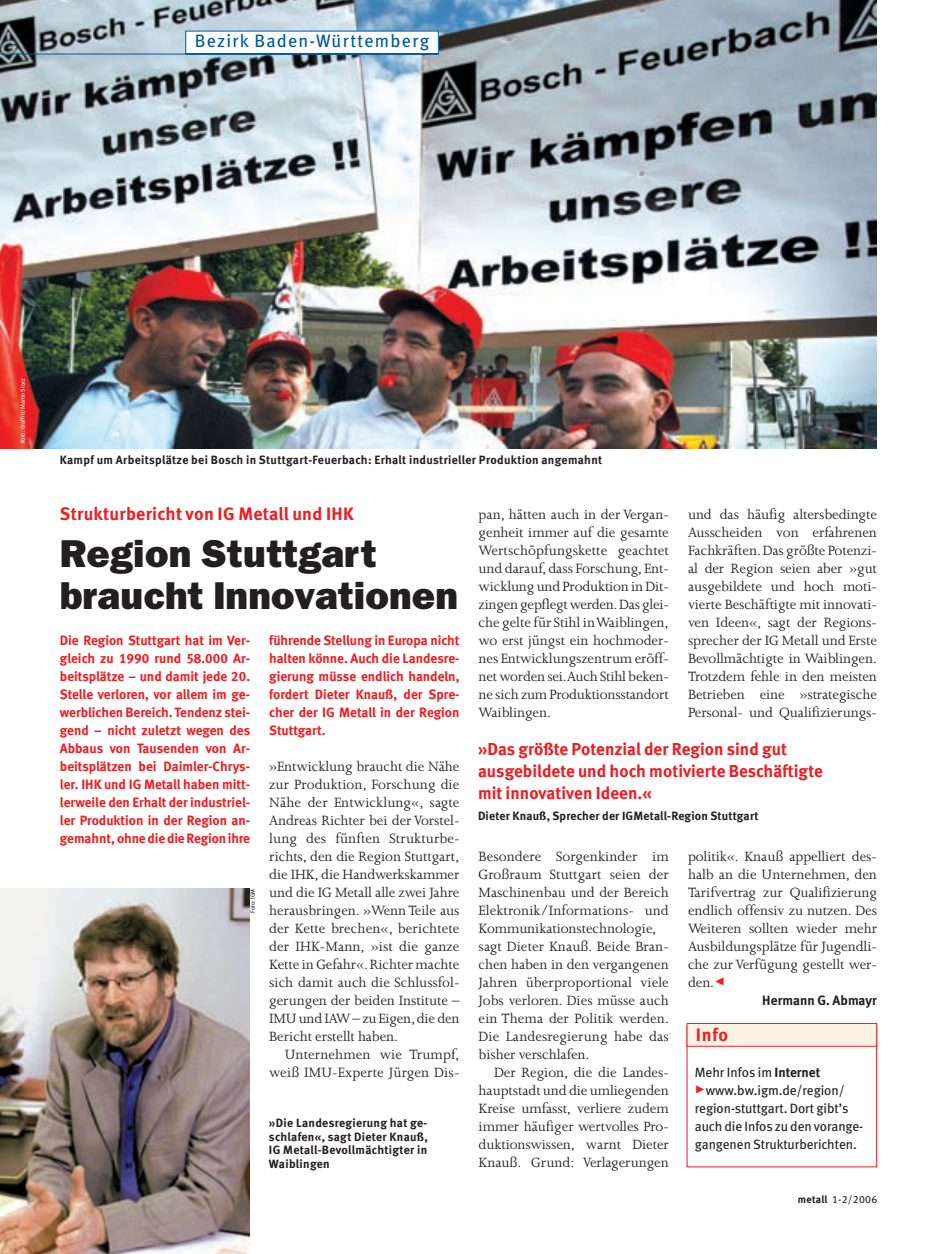
<style>
.page{position:relative;width:936px;height:1254px;background:#fff}
.page>*{position:absolute;margin:0;border:0;box-sizing:border-box;transform-origin:0 0}
.t1{font:800 39px/42px "Franklin Gothic LT";letter-spacing:.005em;color:#231f20}
.t2{font:18px "Meta Bold LF";letter-spacing:.015em;color:#ee1d23}
.t3{font:18px "Meta";letter-spacing:.07em;color:#00599b}
.t4{font:17.25px/21.8px "Meta Bold LF";letter-spacing:.005em;color:#ee1d23}
.t5{font:15.45px/18px "Joanna";letter-spacing:-.005em;color:#231f20;text-align:justify}
.t6{font:13.5px/18px "Meta Bold LF";color:#ee1d23;text-align:justify}
.t7{font:13.5px/18px "Meta Book LF";letter-spacing:-.005em;color:#231f20}
.t8{font:13.5px "Meta";color:#231f20}
.t9{font:13.5px "Meta Bold LF";letter-spacing:.005em;color:#231f20}
.t10{font:12px/13.5px "Meta Bold LF";letter-spacing:.025em;color:#231f20;text-align:justify}
.t11{font:10.5px "Meta Book LF";color:#231f20}
.t12{font:6px "Meta Book LF";color:#fff}
.t13{font:6px "Meta Book LF";color:#231f20}
.s1{font-weight:700}
.s2{color:#ee1d23}
.s3{font-family:"Meta";font-weight:700}
</style>
<div class="page">
<img style="left:0;top:0;width:878px;height:1254px">
<svg style="left:715px;top:977px;width:8px;height:8px"></svg>
<p class="t3" style="left:195px;top:34px;width:236px">Bezirk Baden-Württemberg</p>
<p class="t12" style="left:20px;top:443px;width:67px;rotate:-90deg">Foto: Graffiti/Martin Storz</p>
<p class="t10" style="left:60px;top:454px;width:543px">Kampf um Arbeitsplätze bei Bosch in Stuttgart-Feuerbach: Erhalt industrieller Produktion angemahnt</p>
<p class="t2" style="left:60px;top:507px;width:295px">Strukturbericht von IG Metall und IHK</p>
<p class="t5" style="left:478px;top:507px;width:192px">pan, hätten auch in der Vergan&shy;genheit immer auf die gesamte Wertschöpfungskette geachtet und darauf,dass Forschung,Ent&shy;wicklung und Produktion in Dit&shy;zingen gepflegt werden.Das glei&shy;che gelte für Stihl in Waiblingen, wo erst jüngst ein hochmoder&shy;nes Entwicklungszentrum eröff&shy;net worden sei.Auch Stihl beken&shy;ne sich zum Produktionsstandort Waiblingen.</p>
<p class="t5" style="left:687px;top:507px;width:190px">und das häufig altersbedingte Ausscheiden von erfahrenen Fachkräften.Das größte Potenzi&shy;al der Region seien aber »gut ausgebildete und hoch moti&shy;vierte Beschäftigte mit innovati&shy;ven Ideen«, sagt der Regions&shy;sprecher der IG Metall und Erste Bevollmächtigte in Waiblingen.<br>Trotzdem fehle in den meisten Betrieben eine »strategische Personal- und Qualifizierungs-</p>
<p class="t1" style="left:60px;top:535px;width:399px">Region Stuttgart braucht Innovationen</p>
<p class="t6" style="left:60px;top:632px;width:192px">Die Region Stuttgart hat im Ver&shy;gleich zu 1990 rund 58.000 Ar&shy;beitsplätze – und damit jede 20.<br>Stelle verloren, vor allem im ge&shy;werblichen Bereich. Tendenz stei&shy;gend – nicht zuletzt wegen des Abbaus von Tausenden von Ar&shy;beitsplätzen bei Daimler-Chrys&shy;ler. IHK und IG Metall haben mitt&shy;lerweile den Erhalt der industriel&shy;ler Produktion in der Region an&shy;gemahnt, ohne die die Region ihre</p>
<p class="t6" style="left:269px;top:632px;width:192px">führende Stellung in Europa nicht halten könne. Auch die Landesre&shy;gierung müsse endlich handeln, fordert Dieter Knauß, der Spre&shy;cher der IG Metall in der Region Stuttgart.</p>
<p class="t4" style="left:478px;top:739px;width:346px">»Das größte Potenzial der Region sind gut ausgebildete und hoch motivierte Beschäftigte mit innovativen Ideen.«</p>
<p class="t10" style="left:478px;top:810px;width:282px">Dieter Knauß, Sprecher der IGMetall-Region Stuttgart</p>
<p class="t5" style="left:269px;top:759px;width:192px">»Entwicklung braucht die Nähe</p>
<p class="t5" style="left:269px;top:777px;width:192px">zur Produktion, Forschung die</p>
<p class="t5" style="left:269px;top:795px;width:192px">Nähe der Entwicklung«, sagte</p>
<p class="t5" style="left:269px;top:813px;width:192px">Andreas Richter bei der Vorstel-</p>
<p class="t5" style="left:269px;top:831px;width:192px">lung des fünften Strukturbe-</p>
<p class="t5" style="left:269px;top:849px;width:192px">richts, den die Region Stuttgart,</p>
<p class="t5" style="left:269px;top:867px;width:192px">die IHK, die Handwerkskammer</p>
<p class="t5" style="left:269px;top:885px;width:192px">und die IG Metall alle zwei Jahre</p>
<p class="t5" style="left:269px;top:903px;width:192px">herausbringen. »Wenn Teile aus</p>
<p class="t5" style="left:269px;top:921px;width:192px">der Kette brechen«, berichtete</p>
<p class="t5" style="left:269px;top:939px;width:192px">der IHK-Mann, »ist die ganze</p>
<p class="t5" style="left:269px;top:957px;width:192px">Kette in Gefahr«.Richter machte</p>
<p class="t5" style="left:269px;top:975px;width:192px">sich damit auch die Schlussfol-</p>
<p class="t5" style="left:269px;top:993px;width:192px">gerungen der beiden Institute –</p>
<p class="t5" style="left:269px;top:1011px;width:192px">IMU und IAW – zu Eigen,die den</p>
<p class="t5" style="left:269px;top:1029px;width:130px">Bericht erstellt haben.</p>
<p class="t5" style="left:284px;top:1047px;width:176px">Unternehmen wie Trumpf,</p>
<p class="t5" style="left:269px;top:1065px;width:192px">weiß IMU-Experte Jürgen Dis-</p>
<p class="t5" style="left:687px;top:849px;width:190px">politik«. Knauß appelliert des&shy;halb an die Unternehmen, den Tarifvertrag zur Qualifizierung endlich offensiv zu nutzen. Des Weiteren sollten wieder mehr Ausbildungsplätze für Jugendli&shy;che zur Verfügung gestellt wer&shy;den.</p>
<p class="t9" style="left:762px;top:995px;width:116px">Hermann G. Abmayr</p>
<p class="t5" style="left:478px;top:849px;width:192px">Besondere Sorgenkinder im</p>
<p class="t5" style="left:478px;top:867px;width:192px">Großraum Stuttgart seien der</p>
<p class="t5" style="left:478px;top:885px;width:192px">Maschinenbau und der Bereich</p>
<p class="t5" style="left:478px;top:903px;width:192px">Elektronik/Informations- und</p>
<p class="t5" style="left:478px;top:921px;width:179px">Kommunikationstechnologie,</p>
<p class="t5" style="left:478px;top:939px;width:192px">sagt Dieter Knauß. Beide Bran-</p>
<p class="t5" style="left:478px;top:957px;width:192px">chen haben in den vergangenen</p>
<p class="t5" style="left:478px;top:975px;width:192px">Jahren überproportional viele</p>
<p class="t5" style="left:478px;top:993px;width:192px">Jobs verloren. Dies müsse auch</p>
<p class="t5" style="left:478px;top:1011px;width:192px">ein Thema der Politik werden.</p>
<p class="t5" style="left:478px;top:1029px;width:192px">Die Landesregierung habe das</p>
<p class="t5" style="left:478px;top:1047px;width:112px">bisher verschlafen.</p>
<p class="t5" style="left:494px;top:1065px;width:176px">Der Region, die die Landes-</p>
<p class="t5" style="left:478px;top:1083px;width:192px">hauptstadt und die umliegenden</p>
<p class="t5" style="left:478px;top:1101px;width:192px">Kreise umfasst, verliere zudem</p>
<p class="t5" style="left:478px;top:1119px;width:192px">immer häufiger wertvolles Pro-</p>
<p class="t5" style="left:478px;top:1137px;width:192px">duktionswissen, warnt Dieter</p>
<p class="t5" style="left:478px;top:1155px;width:192px">Knauß. Grund: Verlagerungen</p>
<p class="t13" style="left:250px;top:913px;width:25px;rotate:-90deg">Foto: IGM</p>
<p class="t2" style="left:695px;top:1028px;width:34px">Info</p>
<p class="t8" style="left:694px;top:1067px;width:127px">Mehr Infos im <span class="s1">Internet</span></p>
<p class="t7" style="left:694px;top:1082px;width:170px"><span class="s2">✓</span>www.bw.igm.de/region/ region-stuttgart. Dort gibt’s auch die Infos zu den vorange&shy;gangenen Strukturberichten.</p>
<p class="t10" style="left:269px;top:1117px;width:160px">»Die Landesregierung hat ge&shy;schlafen«, sagt Dieter Knauß, IG Metall-Bevollmächtigter in Waiblingen</p>
<p class="t11" style="left:797px;top:1195px;width:81px"><span class="s3">metall</span> 1-2/2006</p>
</div>
